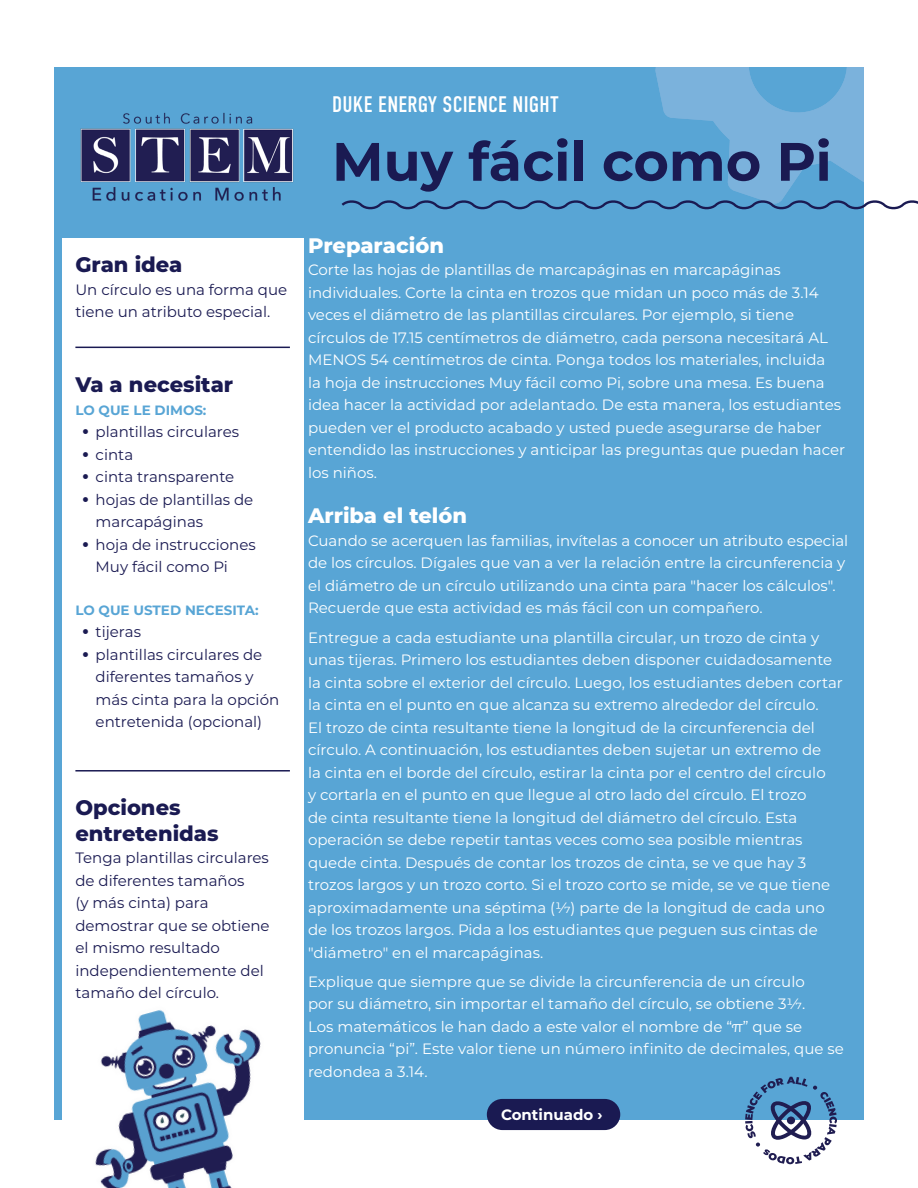
<style>
.page{position:relative;width:918px;height:1188px;background:#fff}
.page>*{position:absolute;margin:0;border:0;box-sizing:border-box;transform-origin:0 0}
.Activity_Title{font:700 54px "Montserrat";color:#1a1a52}
.DESN{font:22.5px "DIN Condensed";letter-spacing:.01em;color:#fff}
.Heading_2{font:800 21px/25.2px "Montserrat";color:#1a1a52}
.Heading_1{font:800 21px "Montserrat";color:#fff}
.Heading_1-2{font:800 21px "Montserrat";color:#1a1a52}
.Body_Text{font:15px/22.5px "Montserrat";color:#fff}
.Body_Text_Bullets{font:15px/22.5px "Montserrat";color:#1a1a52}
.Body_Text-2{font:15px/22.5px "Montserrat";color:#1a1a52}
.Body_Text-3{font:700 15px "Montserrat";color:#fff}
.Heading_2-2{font:700 13.5px "Montserrat";color:#58a5d5}
.s1{font-weight:700;font-size:19.5px}
</style>
<div class="page">
<div style="left:54px;top:68px;width:810px;height:1052px;background:#58a5d5"></div>
<svg style="left:745px;top:1077px;width:92px;height:87px"></svg>
<img style="left:80px;top:112px;width:214px;height:89px">
<div style="left:487px;top:1099px;width:133px;height:31px;background:#1a1a52;border-radius:16px"></div>
<div style="left:62px;top:238px;width:241px;height:896px;background:#fff"></div>
<hr style="left:75px;top:347px;width:215px;height:1px;background:#1a1a52">
<hr style="left:75px;top:770px;width:215px;height:2px;background:#1a1a52">
<svg style="left:341px;top:68px;width:577px;height:142px"></svg>
<img style="left:95px;top:995px;width:209px;height:193px">
<p class="Heading_1-2" style="left:75px;top:249px;width:108px">Gran idea</p>
<p class="Body_Text-2" style="left:75px;top:278px;width:213px">Un círculo es una forma que tiene un atributo especial.</p>
<p class="Heading_2" style="left:75px;top:371px;width:159px">Va a necesitar</p>
<p class="Heading_2-2" style="left:75px;top:400px;width:133px">LO QUE LE DIMOS:</p>
<p class="Body_Text_Bullets" style="left:82px;top:420px;width:158px"><span class="s1">•</span> plantillas circulares</p>
<p class="Body_Text_Bullets" style="left:82px;top:442px;width:53px"><span class="s1">•</span> cinta</p>
<p class="Body_Text_Bullets" style="left:82px;top:465px;width:154px"><span class="s1">•</span> cinta transparente</p>
<p class="Body_Text_Bullets" style="left:96px;top:487px;width:159px;text-indent:-14px"><span class="s1">•</span> hojas de plantillas de marcapáginas</p>
<p class="Body_Text_Bullets" style="left:96px;top:532px;width:162px;text-indent:-14px"><span class="s1">•</span> hoja de instrucciones<br>Muy fácil como Pi</p>
<p class="Heading_2-2" style="left:75px;top:600px;width:185px">LO QUE USTED NECESITA:</p>
<p class="Body_Text_Bullets" style="left:82px;top:620px;width:60px"><span class="s1">•</span> tijeras</p>
<p class="Body_Text_Bullets" style="left:96px;top:643px;width:185px;text-indent:-14px"><span class="s1">•</span> plantillas circulares de diferentes tamaños y más cinta para la opción entretenida (opcional)</p>
<p class="Heading_2" style="left:75px;top:794px;width:145px">Opciones entretenidas</p>
<p class="Body_Text_Bullets" style="left:75px;top:846px;width:196px">Tenga plantillas circulares de diferentes tamaños<br>(y más cinta) para demostrar que se obtiene el mismo resultado independientemente del tamaño del círculo.</p>
<p class="DESN" style="left:332px;top:91px;width:228px">DUKE ENERGY SCIENCE NIGHT</p>
<p class="Activity_Title" style="left:332px;top:123px;width:501px">Muy fácil como Pi</p>
<p class="Heading_1" style="left:308px;top:230px;width:137px">Preparación</p>
<p class="Body_Text" style="left:308px;top:258px;width:539px">Corte las hojas de plantillas de marcapáginas en marcapáginas individuales. Corte la cinta en trozos que midan un poco más de 3.14 veces el diámetro de las plantillas circulares. Por ejemplo, si tiene círculos de 17.15 centímetros de diámetro, cada persona necesitará AL MENOS 54 centímetros de cinta. Ponga todos los materiales, incluida<br>la hoja de instrucciones Muy fácil como Pi, sobre una mesa. Es buena idea hacer la actividad por adelantado. De esta manera, los estudiantes pueden ver el producto acabado y usted puede asegurarse de haber entendido las instrucciones y anticipar las preguntas que puedan hacer los niños.</p>
<p class="Heading_1" style="left:308px;top:500px;width:161px">Arriba el telón</p>
<p class="Body_Text" style="left:308px;top:529px;width:542px">Cuando se acerquen las familias, invítelas a conocer un atributo especial de los círculos. Dígales que van a ver la relación entre la circunferencia y el diámetro de un círculo utilizando una cinta para "hacer los cálculos".<br>Recuerde que esta actividad es más fácil con un compañero.</p>
<p class="Body_Text" style="left:308px;top:625px;width:536px">Entregue a cada estudiante una plantilla circular, un trozo de cinta y unas tijeras. Primero los estudiantes deben disponer cuidadosamente la cinta sobre el exterior del círculo. Luego, los estudiantes deben cortar la cinta en el punto en que alcanza su extremo alrededor del círculo.<br>El trozo de cinta resultante tiene la longitud de la circunferencia del círculo. A continuación, los estudiantes deben sujetar un extremo de<br>la cinta en el borde del círculo, estirar la cinta por el centro del círculo<br>y cortarla en el punto en que llegue al otro lado del círculo. El trozo<br>de cinta resultante tiene la longitud del diámetro del círculo. Esta operación se debe repetir tantas veces como sea posible mientras quede cinta. Después de contar los trozos de cinta, se ve que hay 3 trozos largos y un trozo corto. Si el trozo corto se mide, se ve que tiene aproximadamente una séptima (1⁄7) parte de la longitud de cada uno de los trozos largos. Pida a los estudiantes que peguen sus cintas de "diámetro" en el marcapáginas.</p>
<p class="Body_Text" style="left:308px;top:970px;width:537px">Explique que siempre que se divide la circunferencia de un círculo<br>por su diámetro, sin importar el tamaño del círculo, se obtiene 31⁄7.<br>Los matemáticos le han dado a este valor el nombre de “π” que se pronuncia “pi”. Este valor tiene un número infinito de decimales, que se redondea a 3.14.</p>
<p class="Body_Text-3" style="left:501px;top:1104px;width:103px">Continuado ›</p>
</div>
